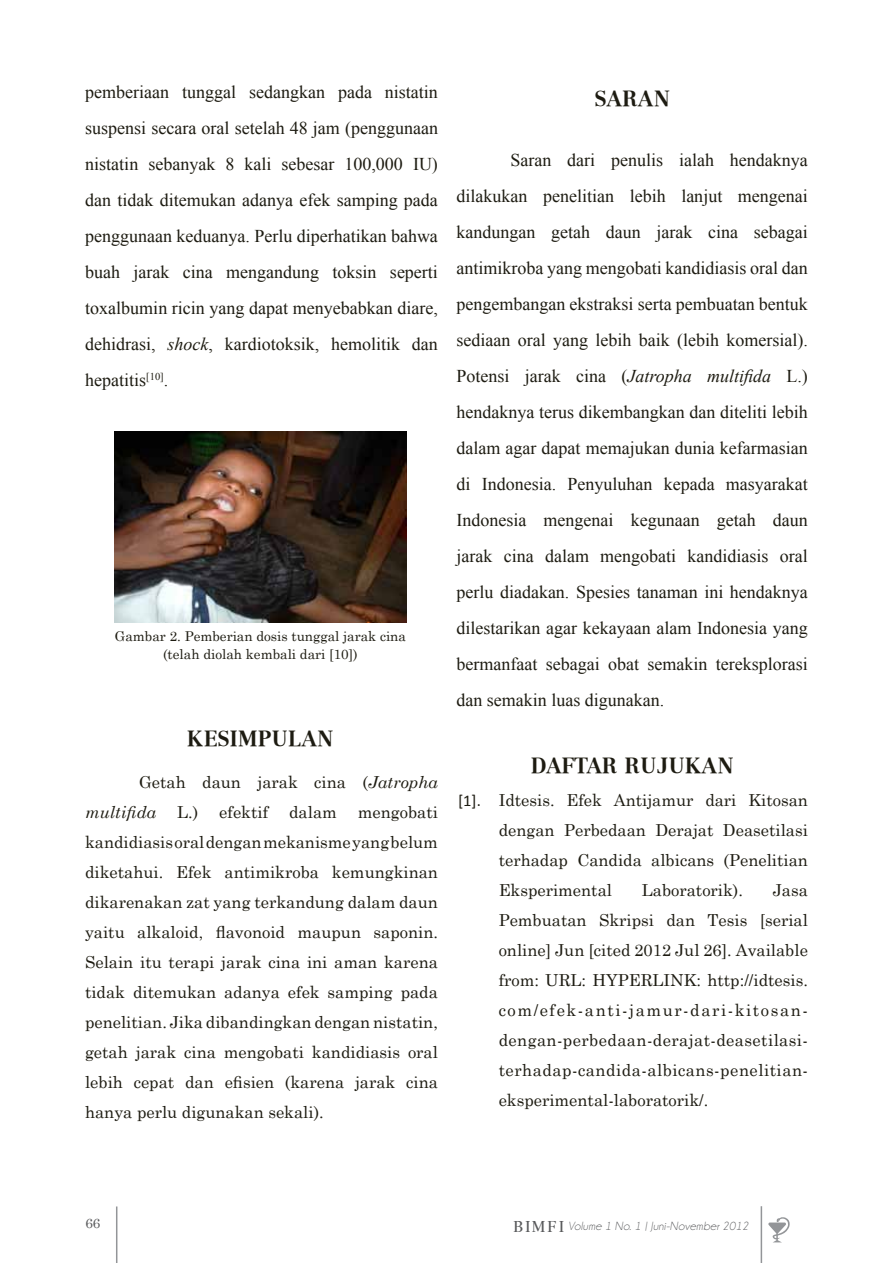
<style>
.page{position:relative;width:893px;height:1263px;background:#fff}
.page>*{position:absolute;margin:0;border:0;box-sizing:border-box;transform-origin:0 0}
.t1{font:700 21px "Century Reprise S Si";letter-spacing:.025em;color:#1d1b11}
.t2{font:18px/36px "Times New Roman";color:#1d1b11;text-align:justify}
.t3{font:16.5px/30px "Century Schoolbook";color:#1d1b11;text-align:justify}
.t4{font:13.5px/18px "Century Schoolbook";color:#1d1b11;text-align:center}
.t5{font:13.5px "Century Schoolbook";color:#58595b}
.t6{font:italic 12px "Champagne&Limousines";letter-spacing:.025em;color:#58595b}
.s1{font-style:italic}
.s2{font-family:"Calibri"}
.s3{font-family:"Century Reprise OSS Caps S Si";font-style:normal;font-size:15px}
</style>
<div class="page">
<svg style="left:768px;top:1217px;width:22px;height:25px"></svg>
<hr style="left:116px;top:1206px;width:1px;height:57px;background:#939598">
<hr style="left:761px;top:1206px;width:1px;height:57px;background:#939598">
<img style="left:115px;top:432px;width:291px;height:191px">
<p class="t2" style="left:85px;top:73px;width:354px">pemberiaan tunggal sedangkan pada nistatin suspensi secara oral setelah 48 jam (penggunaan nistatin sebanyak 8 kali sebesar 100,000 IU) dan tidak ditemukan adanya efek samping pada penggunaan keduanya. Perlu diperhatikan bahwa buah jarak cina mengandung toksin seperti toxalbumin ricin yang dapat menyebabkan diare, dehidrasi, <span class="s1">shock</span>, kardiotoksik, hemolitik dan hepatitis<sup>[10]</sup>.</p>
<p class="t4" style="left:115px;top:626px;width:293px">Gambar 2. Pemberian dosis tunggal jarak cina (telah diolah kembali dari [10])</p>
<p class="t1" style="left:187px;top:725px;width:148px">KESIMPULAN</p>
<p class="t3" style="left:85px;top:766px;width:354px;text-indent:54px">Getah daun jarak cina (<span class="s1">Jatropha multifida</span></p>
<p class="t3" style="left:177px;top:796px;width:23px">L.)</p>
<p class="t3" style="left:219px;top:796px;width:50px">efektif</p>
<p class="t3" style="left:289px;top:796px;width:49px">dalam</p>
<p class="t3" style="left:85px;top:796px;width:354px;text-indent:273px">mengobati kandidiasis oral dengan mekanisme yang belum diketahui. Efek antimikroba kemungkinan dikarenakan zat yang terkandung dalam daun yaitu alkaloid, flavonoid maupun saponin.<br>Selain itu terapi jarak cina ini aman karena tidak ditemukan adanya efek samping pada penelitian. Jika dibandingkan dengan nistatin, getah jarak cina mengobati kandidiasis oral lebih cepat dan efisien (karena jarak cina hanya perlu digunakan sekali).</p>
<p class="t1" style="left:595px;top:85px;width:77px">SARAN</p>
<p class="t2" style="left:456px;top:141px;width:353px;text-indent:54px">Saran dari penulis ialah hendaknya dilakukan penelitian lebih lanjut mengenai kandungan getah daun jarak cina sebagai antimikroba yang mengobati kandidiasis oral dan pengembangan ekstraksi serta pembuatan bentuk sediaan oral yang lebih baik (lebih komersial).<br>Potensi jarak cina (<span class="s1">Jatropha multifida</span> L.) hendaknya terus dikembangkan dan diteliti lebih dalam agar dapat memajukan dunia kefarmasian di Indonesia. Penyuluhan kepada masyarakat Indonesia mengenai kegunaan getah daun jarak cina dalam mengobati kandidiasis oral perlu diadakan. Spesies tanaman ini hendaknya dilestarikan agar kekayaan alam Indonesia yang bermanfaat sebagai obat semakin tereksplorasi dan semakin luas digunakan.</p>
<p class="t1" style="left:531px;top:753px;width:204px">DAFTAR RUJUKAN</p>
<p class="t3" style="left:499px;top:783px;width:311px;text-indent:-41px"><span class="s2">[1].</span> Idtesis. Efek Antijamur dari Kitosan dengan Perbedaan Derajat Deasetilasi terhadap Candida albicans (Penelitian Eksperimental</p>
<p class="t3" style="left:642px;top:873px;width:103px">Laboratorik).</p>
<p class="t3" style="left:499px;top:873px;width:311px;text-indent:274px">Jasa Pembuatan Skripsi dan Tesis [serial online] Jun [cited 2012 Jul 26]. Available from: URL: HYPERLINK: http://idtesis. com/efek-anti-jamur-dari-kitosan&shy;dengan-perbedaan-derajat-deasetilasi&shy;terhadap-candida-albicans-penelitian&shy;eksperimental-laboratorik/.</p>
<p class="t5" style="left:85px;top:1212px;width:17px">66</p>
<p class="t6" style="left:514px;top:1220px;width:236px"><span class="s3">B I M F I</span> Volume 1 No. 1 | Juni-November 2012</p>
</div>
